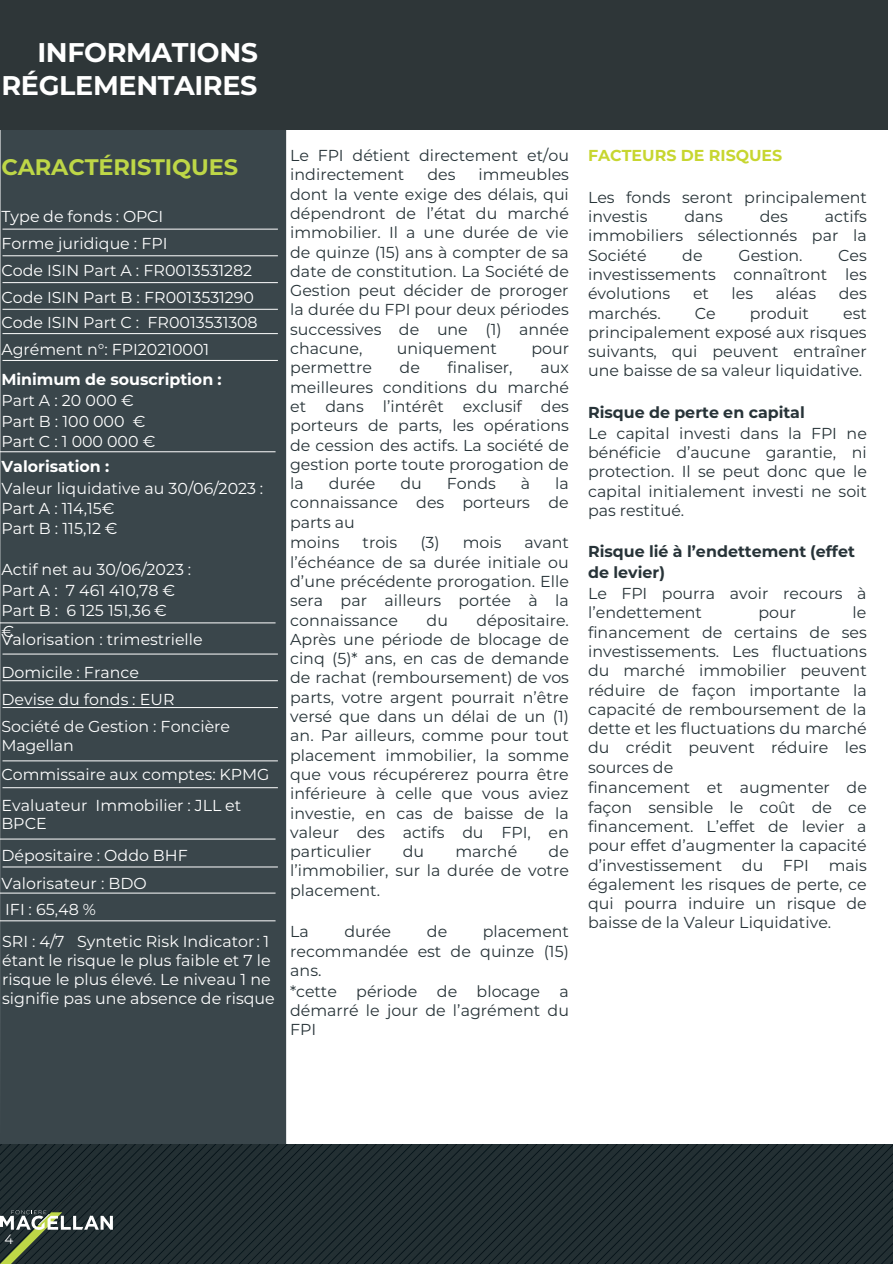
<style>
.page{position:relative;width:893px;height:1264px;background:#fff}
.page>*{position:absolute;margin:0;border:0;box-sizing:border-box;transform-origin:0 0}
.t1{font:700 27px/32.4px "Montserrat";letter-spacing:-.015em;color:#fff;text-align:right}
.t2{font:700 22.5px "Montserrat";letter-spacing:-.005em;color:#bed747}
.t3{font:15.9px/19.4px "Montserrat";color:#273338;text-align:justify}
.t4{font:15.9px/18.9px "Montserrat";color:#fff}
.t5{font:700 15.9px "Montserrat";color:#273338}
.t6{font:700 15.9px "Montserrat";color:#fff}
.t7{font:700 15.9px "Montserrat";color:#c7d630}
.t8{font:13.5px "Montserrat";color:#fff}
</style>
<div class="page">
<div style="left:0;top:130px;width:286px;height:1014px;background:#3a464b"></div>
<img style="left:0;top:1144px;width:892px;height:119px">
<div style="left:0;top:0;width:887px;height:130px;background:#2e3638"></div>
<img style="left:0;top:1172px;width:90px;height:37px">
<svg style="left:0;top:1209px;width:113px;height:54px;background:#46524a"></svg>
<hr style="left:3px;top:229px;width:275px;height:1px;background:#fff">
<hr style="left:3px;top:255px;width:275px;height:1px;background:#fff">
<hr style="left:3px;top:282px;width:275px;height:1px;background:#fff">
<hr style="left:3px;top:309px;width:275px;height:1px;background:#fff">
<hr style="left:3px;top:333px;width:275px;height:1px;background:#fff">
<hr style="left:3px;top:360px;width:275px;height:1px;background:#fff">
<hr style="left:0;top:451px;width:275px;height:1px;background:#fff">
<hr style="left:3px;top:653px;width:275px;height:1px;background:#fff">
<hr style="left:3px;top:680px;width:275px;height:1px;background:#fff">
<hr style="left:3px;top:707px;width:275px;height:1px;background:#fff">
<hr style="left:3px;top:760px;width:275px;height:1px;background:#fff">
<hr style="left:3px;top:787px;width:275px;height:1px;background:#fff">
<hr style="left:3px;top:866px;width:275px;height:1px;background:#fff">
<hr style="left:0;top:622px;width:275px;height:1px;background:#fff">
<hr style="left:0;top:838px;width:275px;height:1px;background:#fff">
<hr style="left:0;top:920px;width:275px;height:1px;background:#fff">
<hr style="left:0;top:892px;width:275px;height:1px;background:#fff">
<p class="t1" style="left:1px;top:35px;width:258px">INFORMATIONS<br>RÉGLEMENTAIRES</p>
<p class="t2" style="left:1px;top:151px;width:238px">CARACTÉRISTIQUES</p>
<p class="t4" style="left:1px;top:206px;width:163px">Type de fonds : OPCI</p>
<p class="t4" style="left:1px;top:233px;width:168px">Forme juridique : FPI</p>
<p class="t4" style="left:1px;top:260px;width:252px">Code ISIN Part A : FR0013531282</p>
<p class="t4" style="left:1px;top:287px;width:254px">Code ISIN Part B : FR0013531290</p>
<p class="t4" style="left:1px;top:312px;width:258px">Code ISIN Part C : FR0013531308</p>
<p class="t4" style="left:1px;top:339px;width:209px">Agrément n°: FPI20210001</p>
<p class="t6" style="left:1px;top:367px;width:222px">Minimum de souscription :</p>
<p class="t4" style="left:1px;top:390px;width:134px">Part A : 20 000 €</p>
<p class="t4" style="left:1px;top:411px;width:146px">Part B : 100 000 €</p>
<p class="t4" style="left:1px;top:431px;width:155px">Part C : 1 000 000 €</p>
<p class="t6" style="left:1px;top:454px;width:109px">Valorisation :</p>
<p class="t4" style="left:1px;top:478px;width:263px">Valeur liquidative au 30/06/2023 :</p>
<p class="t4" style="left:1px;top:498px;width:115px">Part A : 114,15€</p>
<p class="t4" style="left:1px;top:518px;width:118px">Part B : 115,12 €</p>
<p class="t4" style="left:1px;top:559px;width:191px">Actif net au 30/06/2023 :</p>
<p class="t4" style="left:1px;top:580px;width:175px">Part A : 7 461 410,78 €</p>
<p class="t4" style="left:1px;top:600px;width:167px">Part B : 6 125 151,36 €</p>
<p class="t4" style="left:1px;top:620px;width:14px">€</p>
<p class="t4" style="left:1px;top:662px;width:139px">Domicile : France</p>
<p class="t4" style="left:1px;top:689px;width:174px">Devise du fonds : EUR</p>
<p class="t4" style="left:1px;top:716px;width:230px">Société de Gestion : Foncière<br>Magellan</p>
<p class="t4" style="left:1px;top:764px;width:269px">Commissaire aux comptes: KPMG</p>
<p class="t4" style="left:1px;top:629px;width:203px">Valorisation : trimestrielle</p>
<p class="t4" style="left:1px;top:794px;width:241px">Evaluateur Immobilier : JLL et<br>BPCE</p>
<p class="t4" style="left:1px;top:845px;width:188px">Dépositaire : Oddo BHF</p>
<p class="t4" style="left:1px;top:873px;width:147px">Valorisateur : BDO</p>
<p class="t4" style="left:5px;top:898px;width:92px">IFI : 65,48 %</p>
<p class="t4" style="left:2px;top:931px;width:274px">SRI : 4/7 Syntetic Risk Indicator : 1 étant le risque le plus faible et 7 le risque le plus élevé. Le niveau 1 ne signifie pas une absence de risque</p>
<p class="t3" style="left:290px;top:145px;width:280px">Le FPI détient directement et/ou indirectement</p>
<p class="t3" style="left:290px;top:164px;width:280px;text-indent:188px">immeubles dont la vente exige des délais, qui dépendront de l’état du marché immobilier. Il a une durée de vie de quinze (15) ans à compter de sa date de constitution. La Société de Gestion peut décider de proroger la durée du FPI pour deux périodes successives de une (1) année chacune,</p>
<p class="t3" style="left:427px;top:164px;width:30px">des</p>
<p class="t3" style="left:397px;top:338px;width:102px">uniquement</p>
<p class="t3" style="left:531px;top:338px;width:39px">pour</p>
<p class="t3" style="left:290px;top:357px;width:83px">permettre</p>
<p class="t3" style="left:399px;top:357px;width:22px">de</p>
<p class="t3" style="left:447px;top:357px;width:67px">finaliser,</p>
<p class="t3" style="left:290px;top:357px;width:280px;text-indent:250px">aux meilleures conditions du marché et dans l’intérêt exclusif des porteurs de parts, les opérations de cession des actifs. La société de gestion porte toute prorogation de la</p>
<p class="t3" style="left:290px;top:473px;width:280px;text-indent:265px">la connaissance des porteurs de parts au</p>
<p class="t3" style="left:290px;top:532px;width:51px">moins</p>
<p class="t3" style="left:362px;top:532px;width:36px">trois</p>
<p class="t3" style="left:420px;top:532px;width:83px">(3) mois</p>
<p class="t3" style="left:328px;top:473px;width:48px">durée</p>
<p class="t3" style="left:400px;top:473px;width:23px">du</p>
<p class="t3" style="left:446px;top:473px;width:51px">Fonds</p>
<p class="t3" style="left:521px;top:473px;width:11px">à</p>
<p class="t3" style="left:290px;top:532px;width:280px;text-indent:234px">avant l’échéance de sa durée initiale ou d’une précédente prorogation. Elle sera par ailleurs portée à la connaissance</p>
<p class="t3" style="left:290px;top:609px;width:280px;text-indent:186px">dépositaire.<br>Après une période de blocage de cinq (5)* ans, en cas de demande de rachat (remboursement) de vos parts, votre argent pourrait n’être versé que dans un délai de un (1) an. Par ailleurs, comme pour tout placement immobilier, la somme que vous récupérerez pourra être inférieure à celle que vous aviez investie, en cas de baisse de la valeur des actifs du FPI, en particulier</p>
<p class="t3" style="left:426px;top:609px;width:23px">du</p>
<p class="t3" style="left:290px;top:841px;width:280px;text-indent:258px">de l’immobilier, sur la durée de votre placement.</p>
<p class="t3" style="left:290px;top:921px;width:20px">La</p>
<p class="t3" style="left:344px;top:921px;width:48px">durée</p>
<p class="t3" style="left:427px;top:921px;width:22px">de</p>
<p class="t3" style="left:402px;top:841px;width:23px">du</p>
<p class="t3" style="left:455px;top:841px;width:63px">marché</p>
<p class="t3" style="left:290px;top:921px;width:280px;text-indent:192px">placement recommandée est de quinze (15) ans.</p>
<p class="t3" style="left:290px;top:980px;width:280px">*cette période de blocage a démarré le jour de l’agrément du FPI</p>
<p class="t7" style="left:588px;top:144px;width:196px">FACTEURS DE RISQUES</p>
<p class="t3" style="left:588px;top:187px;width:280px">Les fonds seront principalement investis</p>
<p class="t3" style="left:588px;top:206px;width:280px;text-indent:237px">actifs immobiliers sélectionnés par la Société</p>
<p class="t3" style="left:684px;top:206px;width:40px">dans</p>
<p class="t3" style="left:759px;top:206px;width:29px">des</p>
<p class="t3" style="left:682px;top:244px;width:22px">de</p>
<p class="t3" style="left:738px;top:244px;width:66px">Gestion.</p>
<p class="t3" style="left:588px;top:244px;width:280px;text-indent:250px">Ces investissements connaîtront les évolutions</p>
<p class="t3" style="left:693px;top:283px;width:17px">et</p>
<p class="t3" style="left:731px;top:283px;width:23px">les</p>
<p class="t3" style="left:775px;top:283px;width:42px">aléas</p>
<p class="t3" style="left:838px;top:283px;width:30px">des</p>
<p class="t3" style="left:588px;top:302px;width:74px">marchés.</p>
<p class="t3" style="left:694px;top:302px;width:22px">Ce</p>
<p class="t3" style="left:749px;top:302px;width:61px">produit</p>
<p class="t3" style="left:588px;top:303px;width:280px;text-indent:255px">est principalement exposé aux risques suivants, qui peuvent entraîner une baisse de sa valeur liquidative.</p>
<p class="t5" style="left:588px;top:401px;width:218px">Risque de perte en capital</p>
<p class="t3" style="left:588px;top:422px;width:280px">Le capital investi dans la FPI ne bénéficie d’aucune garantie, ni protection. Il se peut donc que le capital initialement investi ne soit pas restitué.</p>
<p class="t5" style="left:588px;top:540px;width:268px">Risque lié à l’endettement (effet</p>
<p class="t5" style="left:588px;top:561px;width:78px">de levier)</p>
<p class="t3" style="left:588px;top:583px;width:280px">Le FPI pourra avoir recours à l’endettement</p>
<p class="t3" style="left:588px;top:602px;width:280px;text-indent:264px">le financement de certains de ses investissements. Les fluctuations du marché immobilier peuvent réduire de façon importante la capacité de remboursement de la dette et les fluctuations du marché du crédit peuvent réduire les sources de</p>
<p class="t3" style="left:588px;top:777px;width:280px">financement et augmenter de façon sensible le coût de ce financement. L’effet de levier a pour effet d’augmenter la capacité d’investissement du FPI mais également les risques de perte, ce qui pourra induire un risque de baisse de la Valeur Liquidative.</p>
<p class="t3" style="left:758px;top:602px;width:39px">pour</p>
<p class="t8" style="left:4px;top:1229px;width:10px">4</p>
</div>
